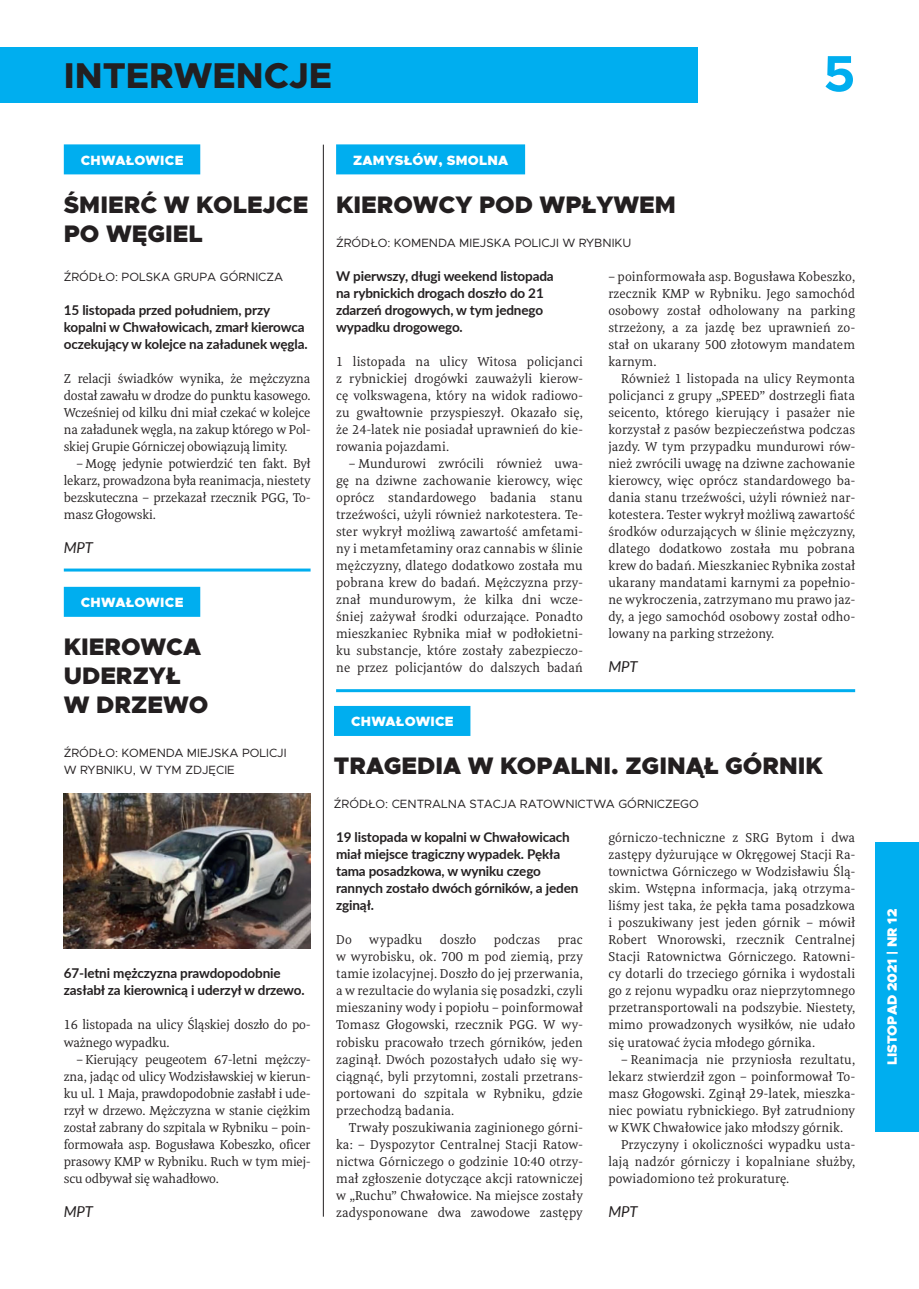
<style>
.page{position:relative;width:919px;height:1289px;background:#fff}
.page>*{position:absolute;margin:0;border:0;box-sizing:border-box;transform-origin:0 0}
.t1{font:700 51px "Metropolis";color:#00aeef}
.NAGŁOWEK{font:800 36px "Metropolis";color:#231f20}
.TYTUŁ_B_MAŁY{font:900 24px/28.8px "Metropolis";color:#231f20}
.AUTOR{font:italic 15px "Lato";letter-spacing:-.01em;color:#231f20}
.LEAD{font:700 13.5px/17px "Lato";letter-spacing:-.01em;color:#231f20}
.DZIELNICA{font:900 13.5px "Metropolis";letter-spacing:.02em;color:#fff}
.DZIELNICA-2{font:900 13.5px "Metropolis";color:#fff}
.TEKST{font:13.2px/17px "Meret Pro";letter-spacing:.005em;color:#231f20;text-align:justify}
.TEKST_BEZ{font:13.2px/17px "Meret Pro";color:#231f20;text-align:justify}
.ŹRÓDŁO{font:12px/17px "Metropolis";color:#231f20}
</style>
<div class="page">
<div style="left:13px;top:47px;width:684px;height:56px;background:#00aeef"></div>
<div style="left:875px;top:842px;width:43px;height:289px;background:#00aeef"></div>
<div style="left:0;top:47px;width:13px;height:56px;background:#00aeef"></div>
<div style="left:64px;top:144px;width:136px;height:30px;background:#00aeef"></div>
<div style="left:64px;top:587px;width:136px;height:30px;background:#00aeef"></div>
<div style="left:334px;top:706px;width:136px;height:30px;background:#00aeef"></div>
<hr style="left:64px;top:568px;width:246px;height:3px;background:#00aeef">
<hr style="left:323px;top:145px;width:1px;height:1071px;background:#231f20">
<img style="left:64px;top:793px;width:246px;height:155px">
<hr style="left:336px;top:689px;width:519px;height:3px;background:#00aeef">
<div style="left:336px;top:144px;width:189px;height:30px;background:#00aeef"></div>
<p class="NAGŁOWEK" style="left:64px;top:53px;width:270px">INTERWENCJE</p>
<h1 class="t1" style="left:823px;top:41px;width:33px">5</h1>
<p class="DZIELNICA" style="left:81px;top:151px;width:104px">CHWAŁOWICE</p>
<p class="TYTUŁ_B_MAŁY" style="left:64px;top:190px;width:246px">ŚMIERĆ W KOLEJCE<br>PO WĘGIEL</p>
<p class="ŹRÓDŁO" style="left:64px;top:268px;width:221px">ŹRÓDŁO: POLSKA GRUPA GÓRNICZA</p>
<p class="LEAD" style="left:64px;top:301px;width:245px">15 listopada przed południem, przy kopalni w Chwałowicach, zmarł kierowca oczekujący w kolejce na załadunek węgla.</p>
<p class="TEKST_BEZ" style="left:64px;top:370px;width:248px">Z relacji świadków wynika, że mężczyzna dostał zawału w drodze do punktu kasowego.<br>Wcześniej od kilku dni miał czekać w kolejce na załadunek węgla, na zakup którego w Pol&shy;skiej Grupie Górniczej obowiązują limity.</p>
<p class="TEKST" style="left:64px;top:455px;width:248px;text-indent:13px">– Mogę jedynie potwierdzić ten fakt. Był lekarz, prowadzona była reanimacja, niestety bezskuteczna – przekazał rzecznik PGG, To&shy;masz Głogowski.</p>
<p class="AUTOR" style="left:64px;top:537px;width:31px">MPT</p>
<p class="DZIELNICA" style="left:81px;top:593px;width:104px">CHWAŁOWICE</p>
<p class="TYTUŁ_B_MAŁY" style="left:64px;top:632px;width:144px">KIEROWCA<br>UDERZYŁ<br>W DRZEWO</p>
<p class="ŹRÓDŁO" style="left:64px;top:744px;width:224px">ŹRÓDŁO: KOMENDA MIEJSKA POLICJI<br>W RYBNIKU, W TYM ZDJĘCIE</p>
<p class="LEAD" style="left:64px;top:964px;width:242px">67-letni mężczyzna prawdopodobnie zasłabł za kierownicą i uderzył w drzewo.</p>
<p class="TEKST_BEZ" style="left:64px;top:1016px;width:248px">16 listopada na ulicy Śląskiej doszło do po&shy;ważnego wypadku.</p>
<p class="TEKST" style="left:64px;top:1050px;width:248px;text-indent:13px">– Kierujący peugeotem 67-letni mężczy&shy;zna, jadąc od ulicy Wodzisławskiej w kierun&shy;ku ul. 1 Maja, prawdopodobnie zasłabł i ude&shy;rzył w drzewo. Mężczyzna w stanie ciężkim został zabrany do szpitala w Rybniku – poin&shy;formowała asp. Bogusława Kobeszko, oficer prasowy KMP w Rybniku. Ruch w tym miej&shy;scu odbywał się wahadłowo.</p>
<p class="AUTOR" style="left:64px;top:1200px;width:31px">MPT</p>
<p class="DZIELNICA" style="left:353px;top:151px;width:157px">ZAMYSŁÓW, SMOLNA</p>
<p class="TYTUŁ_B_MAŁY" style="left:336px;top:190px;width:162px">KIEROWCY POD</p>
<p class="TYTUŁ_B_MAŁY" style="left:539px;top:190px;width:138px">WPŁYWEM</p>
<p class="ŹRÓDŁO" style="left:336px;top:234px;width:297px">ŹRÓDŁO: KOMENDA MIEJSKA POLICJI W RYBNIKU</p>
<p class="LEAD" style="left:336px;top:267px;width:219px">W pierwszy, długi weekend listopada na rybnickich drogach doszło do 21 zdarzeń drogowych, w tym jednego wypadku drogowego.</p>
<p class="TEKST_BEZ" style="left:336px;top:353px;width:248px">1 listopada na ulicy Witosa policjanci z rybnickiej drogówki zauważyli kierow&shy;cę volkswagena, który na widok radiowo&shy;zu gwałtownie przyspieszył. Okazało się, że 24-latek nie posiadał uprawnień do kie&shy;rowania pojazdami.</p>
<p class="TEKST" style="left:336px;top:455px;width:248px;text-indent:13px">– Mundurowi zwrócili również uwa&shy;gę na dziwne zachowanie kierowcy, więc oprócz standardowego badania stanu trzeźwości, użyli również narkotestera. Te&shy;ster wykrył możliwą zawartość amfetami&shy;ny i metamfetaminy oraz cannabis w ślinie mężczyzny, dlatego dodatkowo została mu pobrana krew do badań. Mężczyzna przy&shy;znał mundurowym, że kilka dni wcze&shy;śniej zażywał środki odurzające. Ponadto mieszkaniec Rybnika miał w podłokietni&shy;ku substancje, które zostały zabezpieczo&shy;ne przez policjantów do dalszych badań</p>
<p class="TEKST" style="left:608px;top:268px;width:248px">– poinformowała asp. Bogusława Kobeszko, rzecznik KMP w Rybniku. Jego samochód osobowy został odholowany na parking strzeżony, a za jazdę bez uprawnień zo&shy;stał on ukarany 500 złotowym mandatem karnym.</p>
<p class="TEKST" style="left:608px;top:370px;width:248px;text-indent:13px">Również 1 listopada na ulicy Reymonta policjanci z grupy „SPEED” dostrzegli fiata seicento, którego kierujący i pasażer nie korzystał z pasów bezpieczeństwa podczas jazdy. W tym przypadku mundurowi rów&shy;nież zwrócili uwagę na dziwne zachowanie kierowcy, więc oprócz standardowego ba&shy;dania stanu trzeźwości, użyli również nar&shy;kotestera. Tester wykrył możliwą zawartość środków odurzających w ślinie mężczyzny, dlatego dodatkowo została mu pobrana krew do badań. Mieszkaniec Rybnika został ukarany mandatami karnymi za popełnio&shy;ne wykroczenia, zatrzymano mu prawo jaz&shy;dy, a jego samochód osobowy został odho&shy;lowany na parking strzeżony.</p>
<p class="AUTOR" style="left:608px;top:656px;width:31px">MPT</p>
<p class="DZIELNICA" style="left:351px;top:713px;width:104px">CHWAŁOWICE</p>
<p class="TYTUŁ_B_MAŁY" style="left:334px;top:751px;width:99px">TRAGEDIA</p>
<p class="TYTUŁ_B_MAŁY" style="left:467px;top:751px;width:67px">W KOPAL</p>
<p class="TYTUŁ_B_MAŁY" style="left:585px;top:751px;width:239px">NI. ZGINĄŁ GÓRNIK</p>
<p class="ŹRÓDŁO" style="left:334px;top:795px;width:366px">ŹRÓDŁO: CENTRALNA STACJA RATOWNICTWA GÓRNICZEGO</p>
<p class="LEAD" style="left:336px;top:828px;width:244px">19 listopada w kopalni w Chwałowicach miał miejsce tragiczny wypadek. Pękła tama posadzkowa, w wyniku czego rannych zostało dwóch górników, a jeden zginął.</p>
<p class="TEKST_BEZ" style="left:336px;top:931px;width:17px">Do</p>
<p class="TEKST_BEZ" style="left:369px;top:931px;width:55px">wypadku</p>
<p class="TEKST_BEZ" style="left:440px;top:931px;width:38px">doszło</p>
<p class="TEKST_BEZ" style="left:494px;top:931px;width:48px">podczas</p>
<p class="TEKST" style="left:608px;top:829px;width:248px">górniczo-techniczne z SRG Bytom i dwa zastępy dyżurujące w Okręgowej Stacji Ra&shy;townictwa Górniczego w Wodzisławiu Ślą&shy;skim. Wstępna informacja, jaką otrzyma&shy;liśmy jest taka, że pękła tama posadzkowa i poszukiwany jest jeden górnik – mówił Robert Wnorowski, rzecznik Centralnej Stacji Ratownictwa Górniczego. Ratowni&shy;cy dotarli do trzeciego górnika i wydostali go z rejonu wypadku oraz nieprzytomnego przetransportowali na podszybie. Niestety, mimo prowadzonych wysiłków, nie udało się uratować życia młodego górnika.</p>
<p class="TEKST" style="left:608px;top:1050px;width:248px;text-indent:13px">– Reanimacja nie przyniosła rezultatu, lekarz stwierdził zgon – poinformował To&shy;masz Głogowski. Zginął 29-latek, mieszka&shy;niec powiatu rybnickiego. Był zatrudniony w KWK Chwałowice jako młodszy górnik.</p>
<p class="TEKST" style="left:608px;top:1135px;width:248px;text-indent:13px">Przyczyny i okoliczności wypadku usta&shy;lają nadzór górniczy i kopalniane służby, powiadomiono też prokuraturę.</p>
<p class="AUTOR" style="left:608px;top:1200px;width:31px">MPT</p>
<p class="TEKST_BEZ" style="left:336px;top:931px;width:248px;text-indent:222px">prac w wyrobisku, ok. 700 m pod ziemią, przy tamie izolacyjnej. Doszło do jej przerwania, a w rezultacie do wylania się posadzki, czyli mieszaniny wody i popiołu – poinformował Tomasz Głogowski, rzecznik PGG. W wy&shy;robisku pracowało trzech górników, jeden zaginął. Dwóch pozostałych udało się wy&shy;ciągnąć, byli przytomni, zostali przetrans&shy;portowani do szpitala w Rybniku, gdzie przechodzą badania.</p>
<p class="TEKST" style="left:336px;top:1118px;width:248px;text-indent:13px">Trwały poszukiwania zaginionego górni&shy;ka: – Dyspozytor Centralnej Stacji Ratow&shy;nictwa Górniczego o godzinie 10:40 otrzy&shy;mał zgłoszenie dotyczące akcji ratowniczej w „Ruchu” Chwałowice. Na miejsce zostały zadysponowane dwa zawodowe zastępy</p>
<p class="DZIELNICA-2" style="left:883px;top:1064px;width:157px;rotate:-90deg">listopad 2021 | NR 12</p>
</div>
